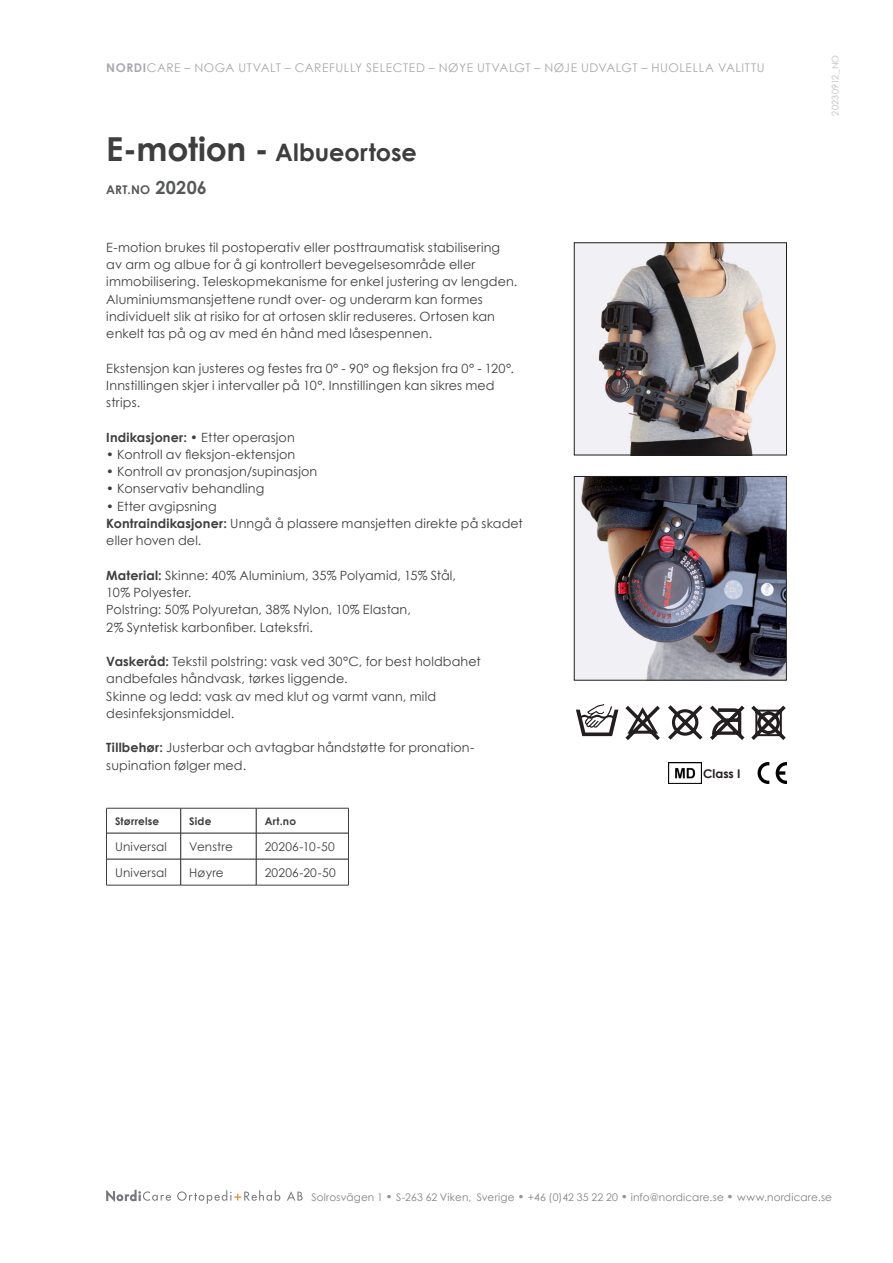
<style>
.page{position:relative;width:893px;height:1263px;background:#fff}
.page>*{position:absolute;margin:0;border:0;box-sizing:border-box;transform-origin:0 0}
.Vanlig{font:700 24px "Century Gothic";color:#3e3e3f}
.t1{font:12.75px/17.2px "Century Gothic";letter-spacing:.01em;color:#3e3e3f}
.t2{font:12px "Century Gothic";letter-spacing:.045em;color:#a8a9ad}
.Body_Text_3{font:12px "Century Gothic";letter-spacing:.02em;color:#3e3e3f}
.t3{font:700 12px "Century Gothic";color:#57585a}
.t4{font:700 12px "Century Gothic";color:#231f20}
.t5{font:10.5px "Century Gothic";letter-spacing:.02em;color:#808285}
.t6{font:700 10.5px "Century Gothic";letter-spacing:.02em;color:#3e3e3f}
.t7{font:9px "Century Gothic";letter-spacing:.025em;color:#bcbdc0}
.s1{font-weight:700}
.s2{font-size:33px}
.s3{font-size:18px}
.s4{font-weight:700;font-size:12px;color:#939598}
</style>
<div class="page">
<img style="left:576px;top:245px;width:209px;height:208px">
<div style="left:574px;top:243px;width:213px;height:212px;border:1px solid #231f20"></div>
<svg style="left:576px;top:704px;width:42px;height:32px"></svg>
<svg style="left:625px;top:706px;width:35px;height:34px"></svg>
<svg style="left:668px;top:705px;width:34px;height:35px"></svg>
<svg style="left:710px;top:706px;width:34px;height:34px"></svg>
<svg style="left:751px;top:706px;width:35px;height:34px"></svg>
<img style="left:576px;top:478px;width:209px;height:200px">
<div style="left:574px;top:476px;width:213px;height:204px;border:1px solid #231f20"></div>
<svg style="left:776px;top:762px;width:10px;height:22px"></svg>
<svg style="left:758px;top:762px;width:11px;height:22px"></svg>
<img style="left:668px;top:762px;width:33px;height:21px">
<svg style="left:106px;top:1190px;width:65px;height:12px"></svg>
<svg style="left:177px;top:1190px;width:103px;height:14px"></svg>
<svg style="left:287px;top:1191px;width:16px;height:9px"></svg>
<hr style="left:106px;top:808px;width:75px;height:1px;background:#3e3e3f">
<hr style="left:256px;top:808px;width:93px;height:1px;background:#3e3e3f">
<svg style="left:106px;top:808px;width:1px;height:77px"></svg>
<svg style="left:348px;top:808px;width:1px;height:77px"></svg>
<hr style="left:106px;top:885px;width:75px;height:1px;background:#3e3e3f">
<hr style="left:181px;top:885px;width:75px;height:1px;background:#3e3e3f">
<hr style="left:256px;top:885px;width:93px;height:1px;background:#3e3e3f">
<hr style="left:107px;top:833px;width:74px;height:1px;background:#231f20">
<hr style="left:256px;top:833px;width:92px;height:1px;background:#231f20">
<hr style="left:107px;top:859px;width:74px;height:1px;background:#231f20">
<hr style="left:181px;top:859px;width:75px;height:1px;background:#231f20">
<hr style="left:256px;top:859px;width:92px;height:1px;background:#231f20">
<hr style="left:181px;top:808px;width:75px;height:1px;background:#3e3e3f">
<svg style="left:180px;top:808px;width:1px;height:77px"></svg>
<svg style="left:256px;top:808px;width:1px;height:77px"></svg>
<hr style="left:181px;top:833px;width:75px;height:1px;background:#231f20">
<p class="t2" style="left:106px;top:60px;width:660px"><span class="s1">NORDI</span>CARE – NOGA UTVALT – CAREFULLY SELECTED – NØYE UTVALGT – NØJE UDVALGT – HUOLELLA VALITTU</p>
<p class="Vanlig" style="left:106px;top:137px;width:312px"><span class="s2">E-motion -</span> Albueortose</p>
<p class="t3" style="left:106px;top:182px;width:102px">ART.NO <span class="s3">20206</span></p>
<p class="t1" style="left:106px;top:239px;width:413px">E-motion brukes til postoperativ eller posttraumatisk stabilisering av arm og albue for å gi kontrollert bevegelsesområde eller immobilisering. Teleskopmekanisme for enkel justering av lengden.<br>Aluminiumsmansjettene rundt over- og underarm kan formes individuelt slik at risiko for at ortosen sklir reduseres. Ortosen kan enkelt tas på og av med én hånd med låsespennen.</p>
<p class="t1" style="left:106px;top:359px;width:409px">Ekstensjon kan justeres og festes fra 0° - 90° og fleksjon fra 0° - 120°.<br>Innstillingen skjer i intervaller på 10°. Innstillingen kan sikres med strips.</p>
<p class="t1" style="left:106px;top:428px;width:190px"><span class="s1">Indikasjoner:</span> • Etter operasjon</p>
<p class="t1" style="left:106px;top:446px;width:191px">• Kontroll av fleksjon-ektensjon</p>
<p class="t1" style="left:106px;top:463px;width:213px">• Kontroll av pronasjon/supinasjon</p>
<p class="t1" style="left:106px;top:480px;width:160px">• Konservativ behandling</p>
<p class="t1" style="left:106px;top:497px;width:112px">• Etter avgipsning</p>
<p class="t1" style="left:106px;top:515px;width:418px"><span class="s1">Kontraindikasjoner:</span> Unngå å plassere mansjetten direkte på skadet eller hoven del.</p>
<p class="t1" style="left:106px;top:566px;width:351px"><span class="s1">Material:</span> Skinne: 40% Aluminium, 35% Polyamid, 15% Stål,</p>
<p class="t1" style="left:106px;top:584px;width:87px">10% Polyester.</p>
<p class="t1" style="left:106px;top:601px;width:306px">Polstring: 50% Polyuretan, 38% Nylon, 10% Elastan,</p>
<p class="t1" style="left:106px;top:618px;width:208px">2% Syntetisk karbonfiber. Lateksfri.</p>
<p class="t1" style="left:106px;top:653px;width:376px"><span class="s1">Vaskeråd:</span> Tekstil polstring: vask ved 30°C, for best holdbahet andbefales håndvask, tørkes liggende.</p>
<p class="t1" style="left:106px;top:687px;width:331px">Skinne og ledd: vask av med klut og varmt vann, mild desinfeksjonsmiddel.</p>
<p class="t1" style="left:106px;top:739px;width:369px"><span class="s1">Tillbehør:</span> Justerbar och avtagbar håndstøtte for pronation&shy;supination følger med.</p>
<p class="t6" style="left:115px;top:814px;width:46px">Størrelse</p>
<p class="t6" style="left:189px;top:814px;width:24px">Side</p>
<p class="t6" style="left:265px;top:814px;width:33px">Art.no</p>
<p class="Body_Text_3" style="left:115px;top:839px;width:53px">Universal</p>
<p class="Body_Text_3" style="left:189px;top:839px;width:45px">Venstre</p>
<p class="Body_Text_3" style="left:265px;top:839px;width:71px">20206-10-50</p>
<p class="Body_Text_3" style="left:115px;top:865px;width:53px">Universal</p>
<p class="Body_Text_3" style="left:189px;top:865px;width:36px">Høyre</p>
<p class="Body_Text_3" style="left:265px;top:865px;width:73px">20206-20-50</p>
<p class="t4" style="left:703px;top:766px;width:39px">Class I</p>
<p class="t7" style="left:830px;top:116px;width:62px;rotate:-90deg">20230912_NO</p>
<p class="t5" style="left:311px;top:1190px;width:522px">Solrosvägen 1 <span class="s4">•</span> S-263 62 Viken, Sverige <span class="s4">•</span> +46 (0)42 35 22 20 <span class="s4">•</span> info@nordicare.se <span class="s4">•</span> www.nordicare.se</p>
</div>
